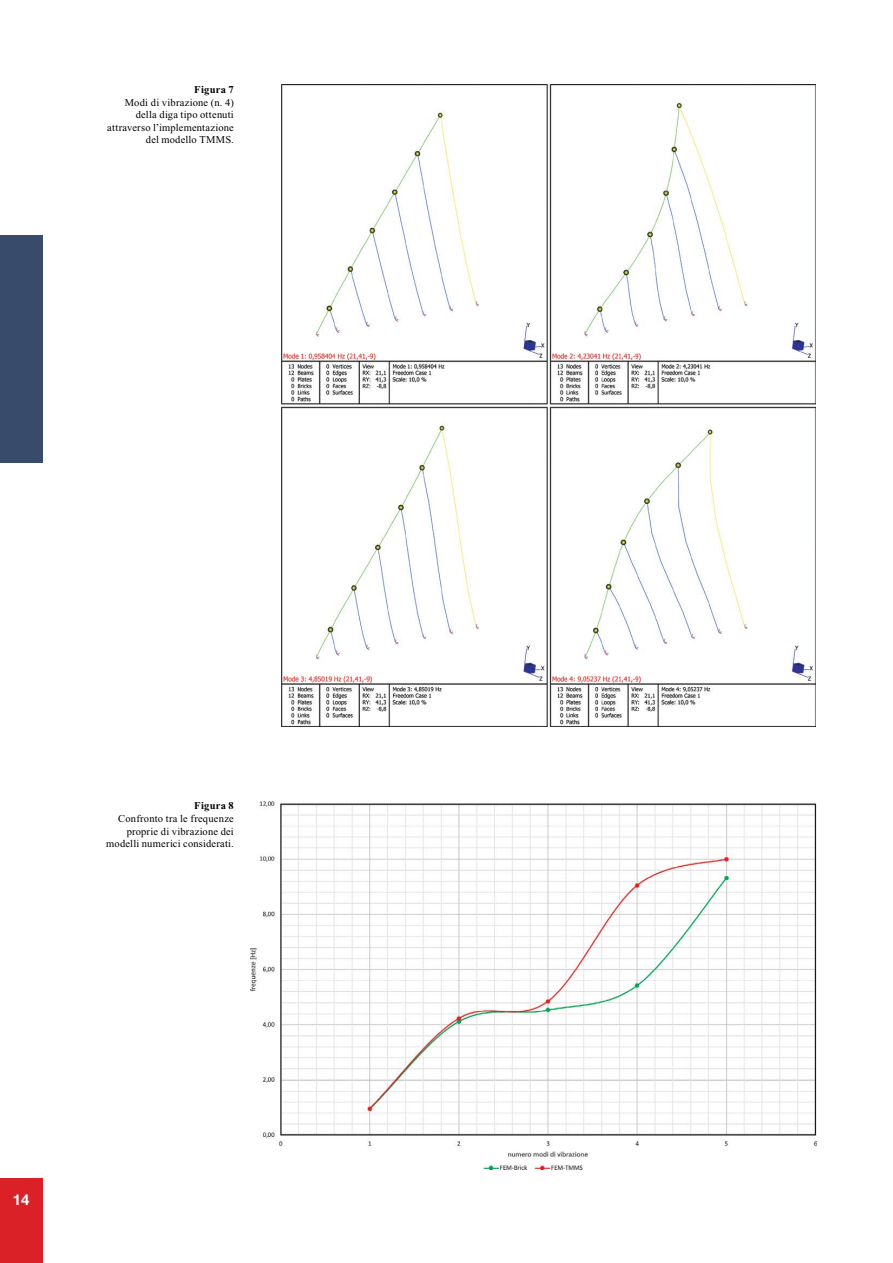
<style>
.page{position:relative;width:893px;height:1263px;background:#fff}
.page>*{position:absolute;margin:0;border:0;box-sizing:border-box;transform-origin:0 0}
.t1{font:700 15px "Helvetica Neue";color:#fff}
.t2{font:10.5px/12.6px "Times New Roman";letter-spacing:.02em;color:#000;text-align:right}
.t3{font:700 10.5px "Times New Roman";letter-spacing:.025em;color:#000}
</style>
<div class="page">
<div style="left:0;top:1178px;width:43px;height:85px;background:#da2128"></div>
<div style="left:0;top:236px;width:43px;height:227px;background:#394b6a"></div>
<img style="left:281px;top:85px;width:534px;height:641px">
<img style="left:251px;top:801px;width:565px;height:368px">
<p class="t3" style="left:194px;top:84px;width:41px">Figura 7</p>
<p class="t2" style="left:107px;top:96px;width:128px">Modi di vibrazione (n. 4) della diga tipo ottenuti attraverso l’implementazione del modello TMMS.</p>
<p class="t3" style="left:194px;top:800px;width:41px">Figura 8</p>
<p class="t2" style="left:106px;top:812px;width:129px">Confronto tra le frequenze proprie di vibrazione dei modelli numerici considerati.</p>
<h1 class="t1" style="left:13px;top:1190px;width:18px">14</h1>
</div>
